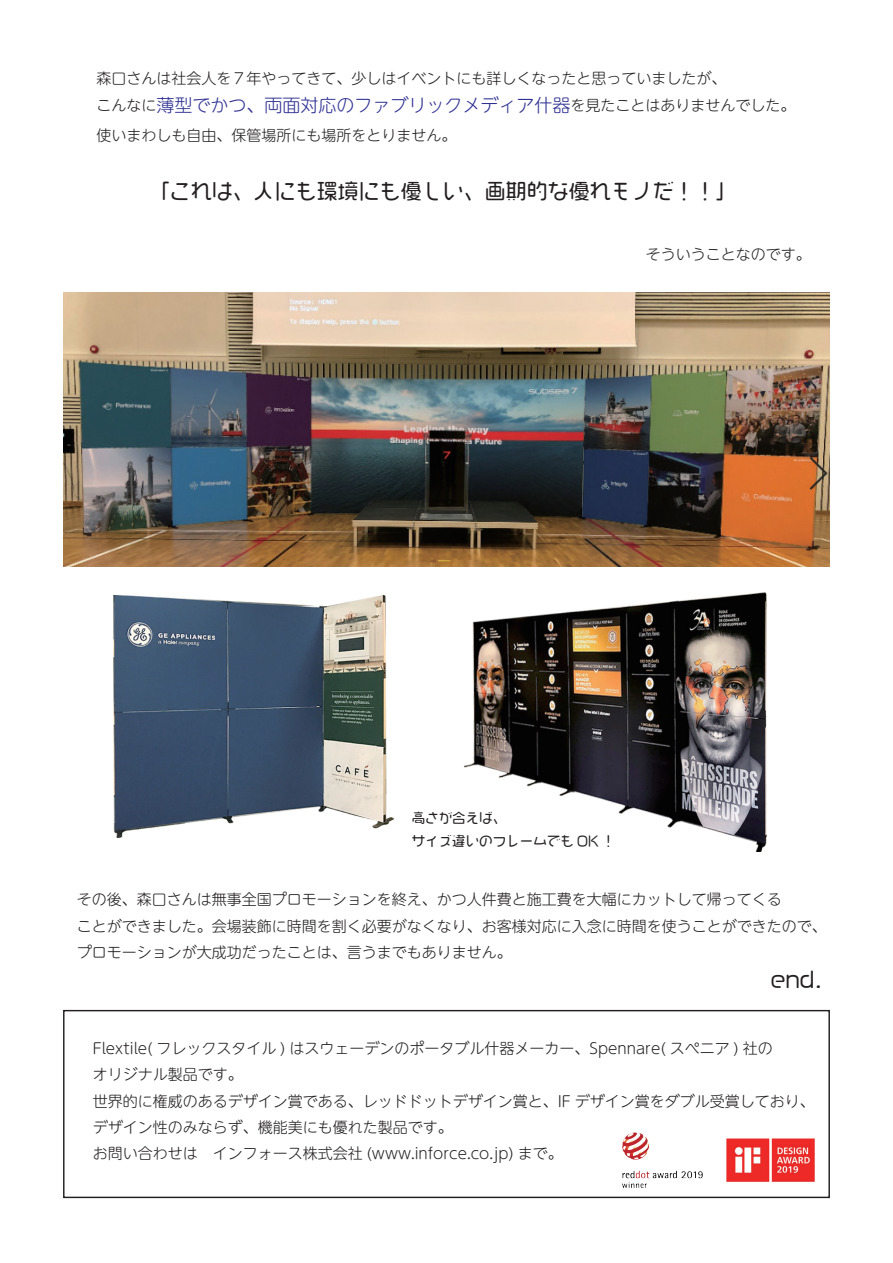
<style>
.page{position:relative;width:893px;height:1263px;background:#fff}
.page>*{position:absolute;margin:0;border:0;box-sizing:border-box;transform-origin:0 0}
.t1{font:21px "VDL Mega Maru Regular";color:#231f20}
.t2{font:300 18px "UD Shin M Go Pr 6 N";color:#2e3092}
.t3{font:300 15px/26.2px "UD Shin M Go Pr 6 N";color:#231f20}
.t4{font:13.5px/23.7px "VDL Mega Maru Regular";color:#231f20}
.s1{font-size:15px;color:#231f20}
</style>
<div class="page">
<div style="left:63px;top:1010px;width:767px;height:188px;border:1px solid #231f20"></div>
<img style="left:726px;top:1138px;width:89px;height:44px">
<img style="left:622px;top:1132px;width:81px;height:56px">
<img style="left:64px;top:292px;width:765px;height:275px">
<img style="left:113px;top:595px;width:281px;height:242px">
<img style="left:464px;top:592px;width:304px;height:259px">
<p class="t3" style="left:96px;top:64px;width:631px">森口さんは社会人を７年やってきて、少しはイベントにも詳しくなったと思っていましたが、</p>
<p class="t2" style="left:96px;top:91px;width:700px"><span class="s1">こんなに</span>薄型でかつ、両面対応のファブリックメディア什器<span class="s1">を見たことはありませんでした。</span></p>
<p class="t3" style="left:96px;top:122px;width:361px">使いまわしも自由、保管場所にも場所をとりません。</p>
<h1 class="t1" style="left:96px;top:177px;width:642px">　　　「これは、人にも環境にも優しい、画期的な優れモノだ！！」</h1>
<p class="t3" style="left:646px;top:240px;width:167px">そういうことなのです。</p>
<p class="t4" style="left:412px;top:805px;width:205px">高さが合えば、<br>サイズ違いのフレームでも OK ！</p>
<p class="t3" style="left:77px;top:885px;width:752px">その後、森口さんは無事全国プロモーションを終え、かつ人件費と施工費を大幅にカットして帰ってくる<br>ことができました。会場装飾に時間を割く必要がなくなり、お客様対応に入念に時間を使うことができたので、プロモーションが大成功だったことは、言うまでもありません。</p>
<h1 class="t1" style="left:771px;top:965px;width:53px">end.</h1>
<p class="t3" style="left:93px;top:1034px;width:724px">Flextile( フレックスタイル ) はスウェーデンのポータブル什器メーカー、Spennare( スぺニア ) 社の<br>オリジナル製品です。<br>世界的に権威のあるデザイン賞である、レッドドットデザイン賞と、IF デザイン賞をダブル受賞しており、デザイン性のみならず、機能美にも優れた製品です。<br>お問い合わせは　インフォース株式会社 (www.inforce.co.jp) まで。</p>
</div>
